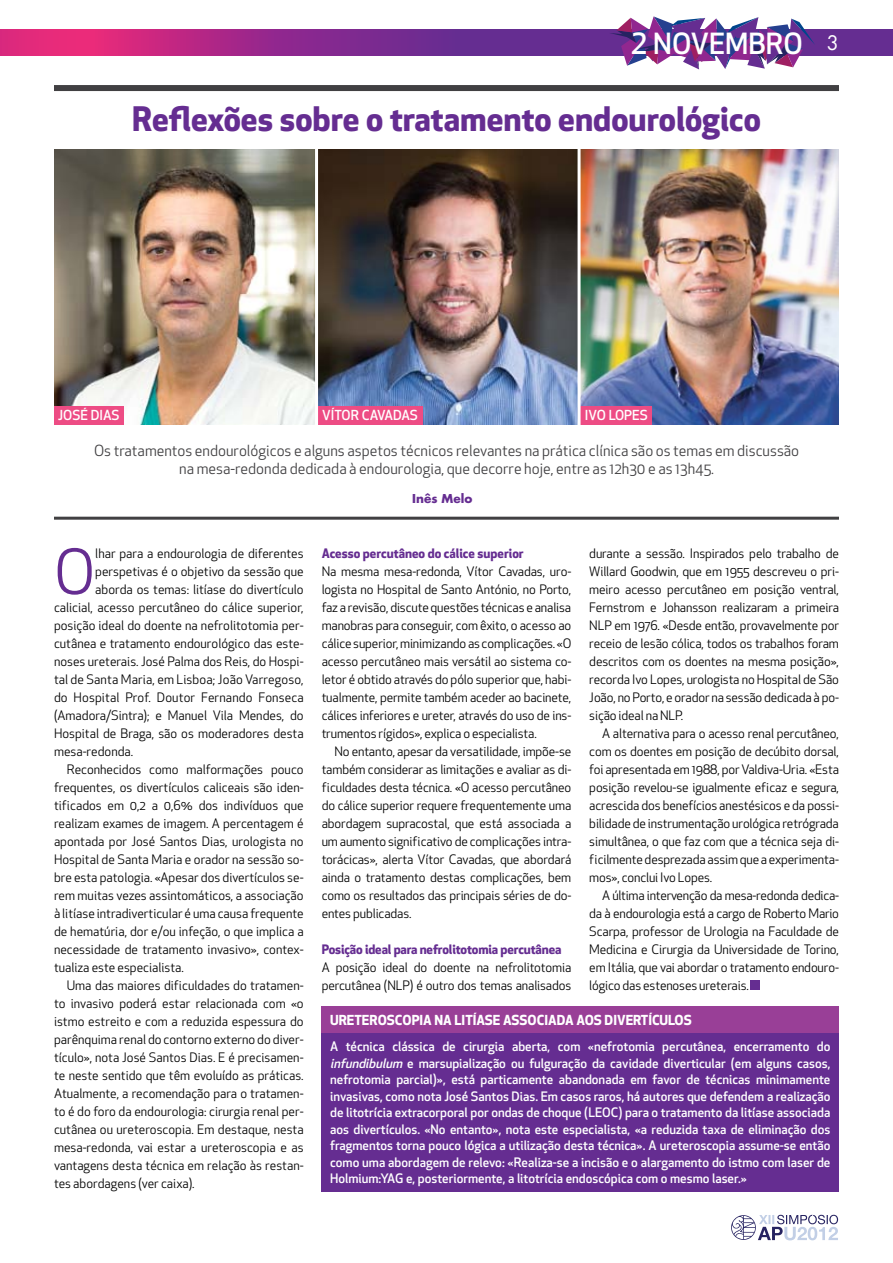
<style>
.page{position:relative;width:893px;height:1263px;background:#fff}
.page>*{position:absolute;margin:0;border:0;box-sizing:border-box;transform-origin:0 0}
.t1{font:60.75px "Apex New";color:#652d91}
.t2{font:700 33px "Apex New";color:#652d91}
.t3{font:500 28.5px "Apex New";color:#fff}
.t4{font:15px/18px "Apex New";color:#414042;text-align:center}
.t5{font:700 13.5px "Apex New";color:#fff}
.t6{font:500 13.5px "Apex New";letter-spacing:-.005em;color:#fff}
.t7{font:12.75px/18px "Apex New";color:#000;text-align:justify}
.t8{font:500 12.75px/16.5px "Apex New";color:#fff;text-align:justify}
.t9{font:700 12.75px "Apex New";letter-spacing:-.01em;color:#652d91}
.t10{font:700 12px "Futura LT";color:#652d91}
.s1{font-family:"Futura LT";font-weight:400;font-size:19.5px}
.s2{font-style:italic}
</style>
<div class="page">
<div style="left:54px;top:85px;width:785px;height:6px;background:#414042"></div>
<hr style="left:54px;top:517px;width:785px;height:3px;background:#414042">
<img style="left:54px;top:150px;width:261px;height:274px">
<img style="left:581px;top:150px;width:258px;height:274px">
<img style="left:318px;top:150px;width:260px;height:274px">
<div style="left:322px;top:1006px;width:517px;height:28px;background:#993f97"></div>
<div style="left:322px;top:1033px;width:517px;height:158px;background:#652d91"></div>
<div style="left:318px;top:406px;width:104px;height:18px;background:#ed4c84"></div>
<div style="left:54px;top:406px;width:70px;height:18px;background:#ed4c84"></div>
<div style="left:581px;top:406px;width:71px;height:18px;background:#ed4c84"></div>
<div style="left:751px;top:981px;width:9px;height:9px;background:#652d91"></div>
<svg style="left:0;top:30px;width:893px;height:25px;background:#932a8a"></svg>
<svg style="left:731px;top:1215px;width:107px;height:25px"></svg>
<svg style="left:609px;top:16px;width:206px;height:53px"></svg>
<h3 class="t3" style="left:631px;top:24px;width:210px">2 novembro <span class="s1">3</span></h3>
<h2 class="t2" style="left:132px;top:95px;width:630px">Reflexões sobre o tratamento endourológico</h2>
<p class="t6" style="left:58px;top:406px;width:61px">José dias</p>
<p class="t6" style="left:322px;top:406px;width:95px">Vítor cavadas</p>
<p class="t6" style="left:585px;top:406px;width:63px">ivo lopes</p>
<p class="t4" style="left:94px;top:442px;width:707px">Os tratamentos endourológicos e alguns aspetos técnicos relevantes na prática clínica são os temas em discussão na mesa-redonda dedicada à endourologia, que decorre hoje, entre as 12h30 e as 13h45.</p>
<p class="t10" style="left:412px;top:491px;width:62px">Inês Melo</p>
<h1 class="t1" style="left:54px;top:534px;width:43px">O</h1>
<p class="t7" style="left:95px;top:544px;width:210px">lhar para a endourologia de diferentes</p>
<p class="t7" style="left:95px;top:562px;width:210px">perspetivas é o objetivo da sessão que</p>
<p class="t7" style="left:95px;top:580px;width:210px">aborda os temas: litíase do divertículo</p>
<p class="t7" style="left:54px;top:598px;width:251px">calicial, acesso percutâneo do cálice superior,</p>
<p class="t7" style="left:54px;top:616px;width:251px">posição ideal do doente na nefrolitotomia per-</p>
<p class="t7" style="left:54px;top:634px;width:251px">cutânea e tratamento endourológico das este-</p>
<p class="t7" style="left:54px;top:652px;width:251px">noses ureterais. José Palma dos Reis, do Hospi-</p>
<p class="t7" style="left:54px;top:670px;width:251px">tal de Santa Maria, em Lisboa; João Varregoso,</p>
<p class="t7" style="left:54px;top:688px;width:251px">do Hospital Prof. Doutor Fernando Fonseca</p>
<p class="t7" style="left:54px;top:706px;width:251px">(Amadora/Sintra); e Manuel Vila Mendes, do</p>
<p class="t7" style="left:54px;top:724px;width:251px">Hospital de Braga, são os moderadores desta</p>
<p class="t7" style="left:54px;top:742px;width:81px">mesa-redonda.</p>
<p class="t7" style="left:67px;top:760px;width:238px">Reconhecidos como malformações pouco</p>
<p class="t7" style="left:54px;top:778px;width:251px">frequentes, os divertículos caliceais são iden-</p>
<p class="t7" style="left:54px;top:796px;width:251px">tificados em 0,2 a 0,6% dos indivíduos que</p>
<p class="t7" style="left:54px;top:814px;width:251px">realizam exames de imagem. A percentagem é</p>
<p class="t7" style="left:54px;top:832px;width:251px">apontada por José Santos Dias, urologista no</p>
<p class="t7" style="left:54px;top:850px;width:251px">Hospital de Santa Maria e orador na sessão so-</p>
<p class="t7" style="left:54px;top:868px;width:251px">bre esta patologia. «Apesar dos divertículos se-</p>
<p class="t7" style="left:54px;top:886px;width:251px">rem muitas vezes assintomáticos, a associação</p>
<p class="t7" style="left:54px;top:904px;width:251px">à litíase intradiverticular é uma causa frequente</p>
<p class="t7" style="left:54px;top:922px;width:251px">de hematúria, dor e/ou infeção, o que implica a</p>
<p class="t7" style="left:54px;top:940px;width:251px">necessidade de tratamento invasivo», contex-</p>
<p class="t7" style="left:54px;top:958px;width:131px">tualiza este especialista.</p>
<p class="t7" style="left:67px;top:976px;width:238px">Uma das maiores dificuldades do tratamen-</p>
<p class="t7" style="left:54px;top:994px;width:251px">to invasivo poderá estar relacionada com «o</p>
<p class="t7" style="left:54px;top:1012px;width:251px">istmo estreito e com a reduzida espessura do</p>
<p class="t7" style="left:54px;top:1030px;width:251px">parênquima renal do contorno externo do diver-</p>
<p class="t7" style="left:54px;top:1048px;width:251px">tículo», nota José Santos Dias. E é precisamen-</p>
<p class="t7" style="left:54px;top:1066px;width:251px">te neste sentido que têm evoluído as práticas.</p>
<p class="t7" style="left:54px;top:1084px;width:251px">Atualmente, a recomendação para o tratamen-</p>
<p class="t7" style="left:54px;top:1102px;width:251px">to é do foro da endourologia: cirurgia renal per-</p>
<p class="t7" style="left:54px;top:1120px;width:251px">cutânea ou ureteroscopia. Em destaque, nesta</p>
<p class="t7" style="left:54px;top:1138px;width:251px">mesa-redonda, vai estar a ureteroscopia e as</p>
<p class="t7" style="left:54px;top:1156px;width:251px">vantagens desta técnica em relação às restan-</p>
<p class="t7" style="left:54px;top:1174px;width:142px">tes abordagens (ver caixa).</p>
<p class="t9" style="left:322px;top:544px;width:203px">Acesso percutâneo do cálice superior</p>
<p class="t7" style="left:322px;top:562px;width:251px">Na mesma mesa-redonda, Vítor Cavadas, uro&shy;logista no Hospital de Santo António, no Porto, faz a revisão, discute questões técnicas e analisa manobras para conseguir, com êxito, o acesso ao cálice superior, minimizando as complicações. «O acesso percutâneo mais versátil ao sistema co&shy;letor é obtido através do pólo superior que, habi&shy;tualmente, permite também aceder ao bacinete, cálices inferiores e ureter, através do uso de ins&shy;trumentos rígidos», explica o especialista.</p>
<p class="t7" style="left:322px;top:742px;width:251px;text-indent:13px">No entanto, apesar da versatilidade, impõe-se também considerar as limitações e avaliar as di&shy;ficuldades desta técnica. «O acesso percutâneo do cálice superior requere frequentemente uma abordagem supracostal, que está associada a um aumento significativo de complicações intra&shy;torácicas», alerta Vítor Cavadas, que abordará ainda o tratamento destas complicações, bem como os resultados das principais séries de do&shy;entes publicadas.</p>
<p class="t9" style="left:322px;top:940px;width:241px">Posição ideal para nefrolitotomia percutânea</p>
<p class="t7" style="left:322px;top:958px;width:251px">A posição ideal do doente na nefrolitotomia percutânea (NLP) é outro dos temas analisados</p>
<p class="t7" style="left:589px;top:544px;width:251px">durante a sessão. Inspirados pelo trabalho de Willard Goodwin, que em 1955 descreveu o pri&shy;meiro acesso percutâneo em posição ventral, Fernstrom e Johansson realizaram a primeira NLP em 1976. «Desde então, provavelmente por receio de lesão cólica, todos os trabalhos foram descritos com os doentes na mesma posição», recorda Ivo Lopes, urologista no Hospital de São João, no Porto, e orador na sessão dedicada à po&shy;sição ideal na NLP.</p>
<p class="t7" style="left:589px;top:724px;width:251px;text-indent:13px">A alternativa para o acesso renal percutâneo, com os doentes em posição de decúbito dorsal, foi apresentada em 1988, por Valdiva-Uria. «Esta posição revelou-se igualmente eficaz e segura, acrescida dos benefícios anestésicos e da possi&shy;bilidade de instrumentação urológica retrógrada simultânea, o que faz com que a técnica seja di&shy;ficilmente desprezada assim que a experimenta&shy;mos», conclui Ivo Lopes.</p>
<p class="t7" style="left:589px;top:887px;width:251px;text-indent:13px">A última intervenção da mesa-redonda dedica&shy;da à endourologia está a cargo de Roberto Mario Scarpa, professor de Urologia na Faculdade de Medicina e Cirurgia da Universidade de Torino, em Itália, que vai abordar o tratamento endouro&shy;lógico das estenoses ureterais.</p>
<p class="t5" style="left:330px;top:1010px;width:361px">Ureteroscopia na litíase associada aos divertículos</p>
<p class="t8" style="left:330px;top:1038px;width:502px">A técnica clássica de cirurgia aberta, com «nefrotomia percutânea, encerramento do <span class="s2">infundibulum</span> e marsupialização ou fulguração da cavidade diverticular (em alguns casos, nefrotomia parcial)», está particamente abandonada em favor de técnicas minimamente invasivas, como nota José Santos Dias. Em casos raros, há autores que defendem a realização de litotrícia extracorporal por ondas de choque (LEOC</p>
<p class="t8" style="left:330px;top:1104px;width:502px;text-indent:288px">) para o tratamento da litíase associada aos divertículos. «No entanto», nota este especialista, «a reduzida taxa de eliminação dos fragmentos torna pouco lógica a utilização desta técnica». A ureteroscopia assume-se então como uma abordagem de relevo: «Realiza-se a incisão e o alargamento do istmo com laser de Holmium:YAG e, posteriormente, a litotrícia endoscópica com o mesmo laser.»</p>
</div>
